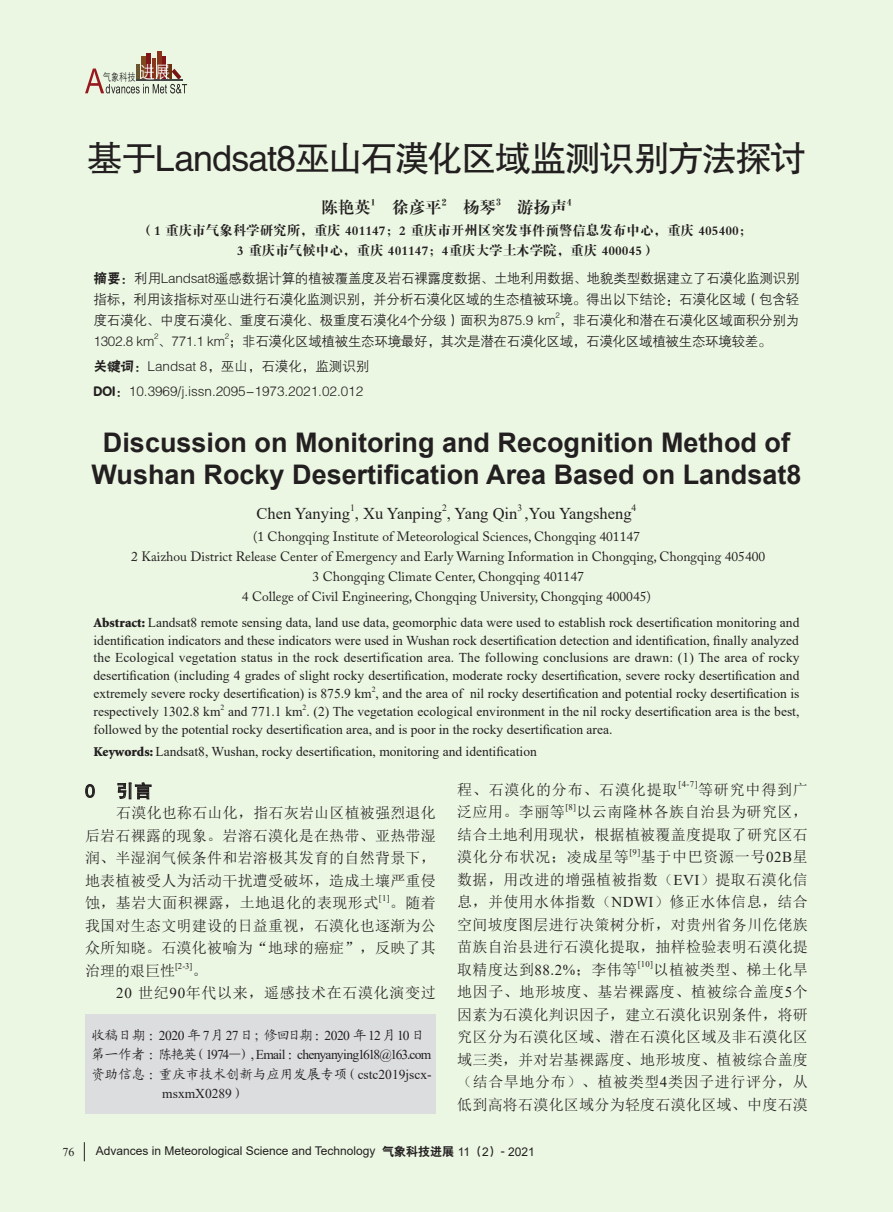
<style>
.page{position:relative;width:893px;height:1212px;background:#ebf7e3}
.page>*{position:absolute;margin:0;border:0;box-sizing:border-box;transform-origin:0 0}
.论文_中文_大标题____副标14{font:36px "FZHTJW GB1 0";letter-spacing:-.045em;color:#231f20}
.英文_大标题___副标12{font:700 27px/32.8px "Arial";color:#231f20;text-align:center}
.一级标题{font:18px "FZHTJW GB1 0";color:#231f20}
.作者名_英文{font:16.5px "Times New Roman";color:#231f20}
.作者名_中文{font:16.5px "H Ya 4 gj";color:#231f20}
.正文{font:15px/22.5px "Sim Sun";letter-spacing:.02em;color:#231f20;text-align:justify}
.正文-2{font:15px "Sim Sun";letter-spacing:.045em;color:#231f20}
.正文-3{font:15px "Sim Sun";letter-spacing:.055em;color:#231f20}
.英文摘要{font:13.5px/17.9px "Times New Roman";color:#231f20;text-align:justify}
.摘要{font:13.5px/20.9px "FZZDXJW GB1 0";letter-spacing:-.015em;color:#231f20;text-align:justify}
.作者单位_英文{font:13.5px/20px "Adobe Caslon Pro";color:#231f20;text-align:center}
.作者单位_中文{font:13.5px/20px "FZDBSJW GB1 0";color:#231f20;text-align:center}
.作者介绍{font:13.5px "Times New Roman";letter-spacing:-.055em;color:#231f20}
.作者介绍-2{font:13.5px/19.5px "Times New Roman";color:#231f20}
.作者介绍-3{font:13.5px "Kai Ti GB2312";letter-spacing:-.035em;color:#231f20}
.t1{font:12px "Arial";color:#231f20}
.t2{font:12px "Times New Roman";color:#231f20}
.t3{font:10.35px "H Yg 2 gj";color:#231f20;scale:.79 1}
.作者名_中文-2{font:9.6px "H Ya 4 gj";color:#231f20}
.作者名_英文-2{font:9.6px "Times New Roman";color:#231f20}
.正文-4{font:8.7px "Times New Roman";color:#231f20}
.摘要-2{font:7.8px "FZZDXJW GB1 0";color:#231f20}
.英文摘要-2{font:7.8px "Times New Roman";color:#231f20}
.s1{font-family:"FZYHJW GB1 0"}
.s2{font-family:"Minion Std";font-weight:900}
.s3{font-family:"Times New Roman"}
.s4{font-family:"Kai Ti GB2312"}
.s5{font-family:"H Yb 2 gj"}
</style>
<div class="page">
<hr style="left:137px;top:64px;width:3px;height:16px;background:#6b5633">
<div style="left:141px;top:57px;width:5px;height:23px;background:#7f481d"></div>
<hr style="left:147px;top:54px;width:4px;height:26px;background:#7f1517">
<hr style="left:152px;top:58px;width:4px;height:22px;background:#87361a">
<hr style="left:157px;top:51px;width:4px;height:29px;background:#88341b">
<hr style="left:162px;top:57px;width:4px;height:23px;background:#7f1517">
<hr style="left:167px;top:64px;width:4px;height:16px;background:#6c3112">
<svg style="left:85px;top:69px;width:102px;height:25px"></svg>
<hr style="left:136px;top:79px;width:47px;height:2px;background:#444546">
<svg style="left:84px;top:1142px;width:1px;height:19px"></svg>
<div style="left:85px;top:1014px;width:351px;height:100px;background:#dcdddf"></div>
<svg style="left:85px;top:784px;width:10px;height:14px"></svg>
<svg style="left:118px;top:782px;width:33px;height:17px"></svg>
<p class="t3" style="left:103px;top:71px;width:87px">气象科技<sup>进展</sup></p>
<p class="论文_中文_大标题____副标14" style="left:87px;top:139px;width:721px">基于Landsat8巫山石漠化区域监测识别方法探讨</p>
<p class="作者名_中文" style="left:321px;top:199px;width:51px">陈艳英</p>
<p class="作者名_中文-2" style="left:371px;top:197px;width:6px">1</p>
<p class="作者名_中文" style="left:392px;top:199px;width:51px">徐彦平</p>
<p class="作者名_中文-2" style="left:442px;top:197px;width:6px">2</p>
<p class="作者名_中文" style="left:463px;top:199px;width:34px">杨琴</p>
<p class="作者名_中文-2" style="left:496px;top:197px;width:6px">3</p>
<p class="作者名_中文" style="left:517px;top:199px;width:51px">游扬声</p>
<p class="作者名_中文-2" style="left:567px;top:197px;width:6px">4</p>
<p class="作者单位_中文" style="left:140px;top:221px;width:613px">（1 重庆市气象科学研究所，重庆 401147；2 重庆市开州区突发事件预警信息发布中心，重庆 405400；<br>3 重庆市气候中心，重庆 401147；4重庆大学土木学院，重庆 400045）</p>
<p class="摘要" style="left:94px;top:269px;width:707px"><span class="s1">摘要：</span>利用Landsat8遥感数据计算的植被覆盖度及岩石裸露度数据、土地利用数据、地貌类型数据建立了石漠化监测识别指标，利用该指标对巫山进行石漠化监测识别，并分析石漠化区域的生态植被环境。得出以下结论：石漠化区域（包含轻度石漠化、中度石漠化、重度石漠化、极重度石漠化4个分级）面积为875.9 km ，非石漠化和潜在石漠化区域面积分别为</p>
<p class="摘要-2" style="left:555px;top:311px;width:6px">2</p>
<p class="摘要" style="left:94px;top:331px;width:680px">1302.8 km 、771.1 km ；非石漠化区域植被生态环境最好，其次是潜在石漠化区域，石漠化区域植被生态环境较差。</p>
<p class="摘要-2" style="left:154px;top:332px;width:6px">2</p>
<p class="摘要-2" style="left:225px;top:332px;width:6px">2</p>
<p class="摘要" style="left:94px;top:356px;width:277px"><span class="s1">关键词：</span>Landsat 8，巫山，石漠化，监测识别</p>
<p class="摘要" style="left:94px;top:381px;width:271px"><span class="s1">DOI：</span>10.3969/j.issn.2095-1973.2021.02.012</p>
<p class="英文_大标题___副标12" style="left:92px;top:426px;width:711px">Discussion on Monitoring and Recognition Method of<br>Wushan Rocky Desertification Area Based on Landsat8</p>
<p class="作者名_英文" style="left:257px;top:501px;width:377px">Chen Yanying , Xu Yanping , Yang Qin ,You Yangsheng</p>
<p class="作者名_英文-2" style="left:350px;top:501px;width:6px">1</p>
<p class="作者名_英文-2" style="left:442px;top:501px;width:6px">2</p>
<p class="作者名_英文-2" style="left:517px;top:501px;width:6px">3</p>
<p class="作者名_英文-2" style="left:632px;top:501px;width:6px">4</p>
<p class="作者单位_英文" style="left:131px;top:526px;width:636px">(1 Chongqing Institute of Meteorological Sciences, Chongqing 401147<br>2 Kaizhou District Release Center of Emergency and Early Warning Information in Chongqing, Chongqing 405400<br>3 Chongqing Climate Center, Chongqing 401147<br>4 College of Civil Engineering, Chongqing University, Chongqing 400045)</p>
<p class="英文摘要" style="left:94px;top:613px;width:708px"><span class="s2">Abstract:</span> Landsat8 remote sensing data, land use data, geomorphic data were used to establish rock desertification monitoring and identification indicators and these indicators were used in Wushan rock desertification detection and identification, finally analyzed the Ecological vegetation status in the rock desertification area. The following conclusions are drawn: (1) The area of rocky desertification (including 4 grades of slight rocky desertification, moderate rocky desertification, severe rocky desertification and extremely severe rocky desertification) is 875.9 km , and the area of nil rocky desertification and potential rocky desertification is</p>
<p class="英文摘要-2" style="left:372px;top:683px;width:5px">2</p>
<p class="英文摘要" style="left:94px;top:702px;width:128px">respectively 1302.8 km</p>
<p class="英文摘要-2" style="left:220px;top:701px;width:5px">2</p>
<p class="英文摘要" style="left:228px;top:702px;width:573px">and 771.1 km . (2) The vegetation ecological environment in the nil rocky desertification area is the best,</p>
<p class="英文摘要-2" style="left:303px;top:701px;width:5px">2</p>
<p class="英文摘要" style="left:94px;top:720px;width:520px">followed by the potential rocky desertification area, and is poor in the rocky desertification area.</p>
<p class="英文摘要" style="left:94px;top:742px;width:445px"><span class="s2">Keywords:</span> Landsat8, Wushan, rocky desertification, monitoring and identification</p>
<p class="一级标题" style="left:85px;top:781px;width:69px">0 引言</p>
<p class="正文" style="left:85px;top:802px;width:352px;text-indent:31px">石漠化也称石山化，指石灰岩山区植被强烈退化后岩石裸露的现象。岩溶石漠化是在热带、亚热带湿润、半湿润气候条件和岩溶极其发育的自然背景下，地表植被受人为活动干扰遭受破坏，造成土壤严重侵蚀，基岩大面积裸露，土地退化的表现形式</p>
<p class="正文-4" style="left:379px;top:892px;width:12px">[1]</p>
<p class="正文" style="left:85px;top:892px;width:352px;text-indent:305px">。随着我国对生态文明建设的日益重视，石漠化也逐渐为公众所知晓。石漠化被喻为“地球的癌症”，反映了其治理的艰巨性</p>
<p class="正文-4" style="left:175px;top:959px;width:19px">[2-3]</p>
<p class="正文" style="left:193px;top:959px;width:16px">。</p>
<p class="正文-2" style="left:116px;top:985px;width:321px"><span class="s3">20</span> 世纪<span class="s3">90</span>年代以来，遥感技术在石漠化演变过</p>
<p class="作者介绍-3" style="left:91px;top:1028px;width:335px">收稿日期：<span class="s3">2020</span> 年<span class="s3">7</span>月<span class="s3">27</span>日；修回日期：<span class="s3">2020</span> 年<span class="s3">12</span>月<span class="s3">10</span>日</p>
<p class="作者介绍" style="left:91px;top:1045px;width:341px"><span class="s4">第一作者：陈艳英（</span>1974<span class="s4">—）</span>, Email <span class="s4">：</span>chenyanying1618@163.com</p>
<p class="作者介绍-2" style="left:162px;top:1064px;width:271px;text-indent:-71px"><span class="s4">资助信息：重庆市技术创新与应用发展专项（</span>cstc2019jscx&shy;msxmX0289<span class="s4">）</span></p>
<p class="正文-3" style="left:457px;top:782px;width:222px">程、石漠化的分布、石漠化提取</p>
<p class="正文-4" style="left:678px;top:778px;width:21px">[4-7]</p>
<p class="正文-3" style="left:698px;top:782px;width:111px">等研究中得到广</p>
<p class="正文" style="left:457px;top:800px;width:109px">泛应用。李丽等</p>
<p class="正文-4" style="left:565px;top:801px;width:12px">[8]</p>
<p class="正文" style="left:457px;top:800px;width:352px;text-indent:119px">以云南隆林各族自治县为研究区，结合土地利用现状，根据植被覆盖度提取了研究区石漠化分布状况；凌成星等</p>
<p class="正文-4" style="left:629px;top:846px;width:12px">[9]</p>
<p class="正文" style="left:457px;top:845px;width:352px;text-indent:184px">基于中巴资源一号<span class="s3">02B</span>星数据，用改进的增强植被指数（<span class="s3">EVI</span>）提取石漠化信息，并使用水体指数（<span class="s3">NDWI</span>）修正水体信息，结合空间坡度图层进行决策树分析，对贵州省务川仡佬族苗族自治县进行石漠化提取，抽样检验表明石漠化提取精度达到<span class="s3">88.2%</span>；李伟等</p>
<p class="正文-4" style="left:638px;top:958px;width:17px">[10]</p>
<p class="正文" style="left:457px;top:958px;width:352px;text-indent:196px">以植被类型、梯土化旱地因子、地形坡度、基岩裸露度、植被综合盖度<span class="s3">5</span>个因素为石漠化判识因子，建立石漠化识别条件，将研究区分为石漠化区域、潜在石漠化区域及非石漠化区域三类，并对岩基裸露度、地形坡度、植被综合盖度（结合旱地分布）、植被类型<span class="s3">4</span>类因子进行评分，从低到高将石漠化区域分为轻度石漠化区域、中度石漠</p>
<p class="t2" style="left:62px;top:1143px;width:13px">76</p>
<p class="t1" style="left:96px;top:1143px;width:441px">Advances in Meteorological Science and Technology <span class="s5">气象科技进展</span> 11<span class="s5">（</span>2<span class="s5">）</span>- 2021</p>
</div>
